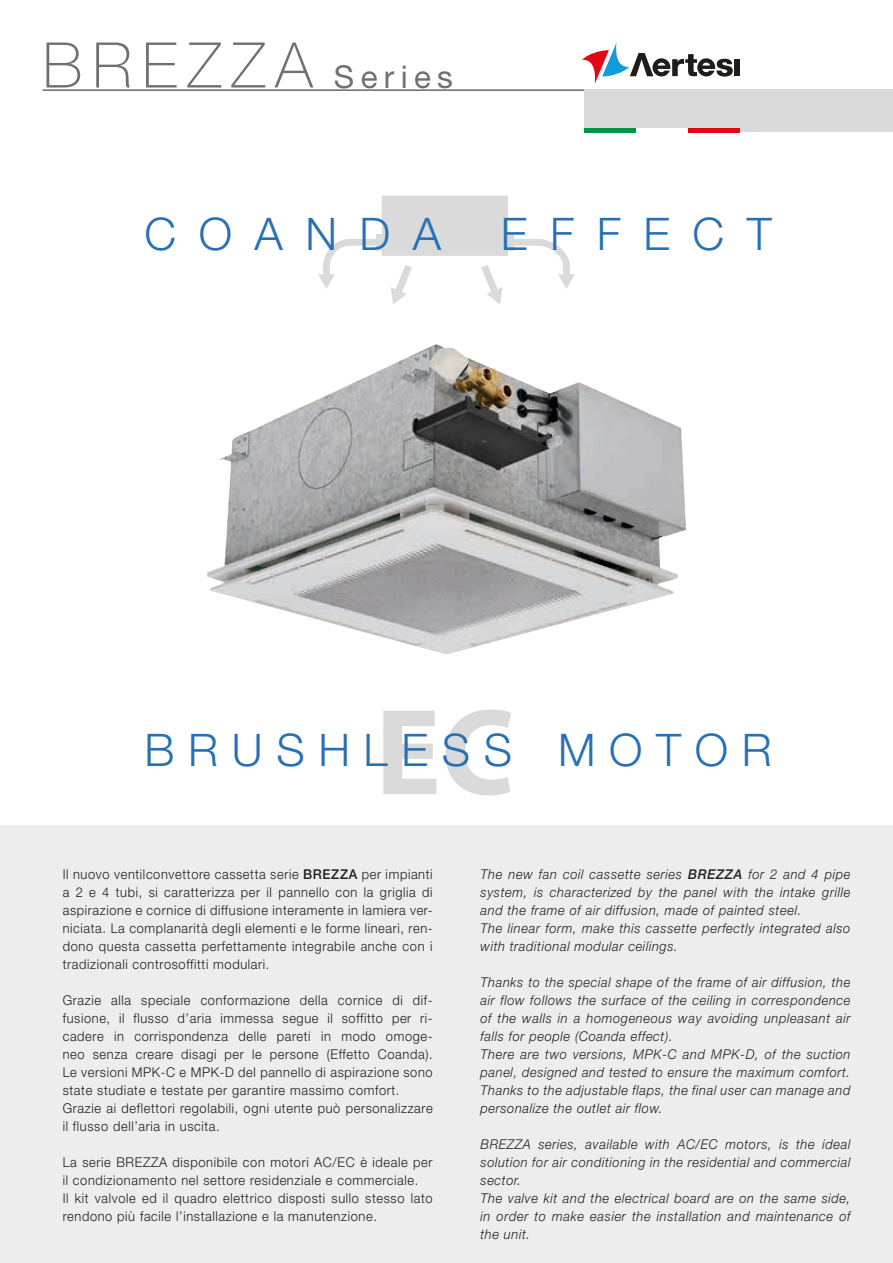
<style>
.page{position:relative;width:893px;height:1263px;background:#fff}
.page>*{position:absolute;margin:0;border:0;box-sizing:border-box;transform-origin:0 0}
.t1{font:100 63px "Helvetica Neue LT Std";letter-spacing:.16em;color:#70706f}
.t2{font:300 45px "Helvetica Neue LT Std";letter-spacing:.305em;color:#2770b6}
.t3{font:300 13.5px/18px "Helvetica Neue LT Std";letter-spacing:.05em;color:#1d1d1b;scale:.95 1}
.t4{font:italic 300 13.5px/18px "Helvetica Neue LT Std";letter-spacing:.05em;color:#1d1d1b;scale:.95 1}
.s1{font-weight:400;font-size:31.5px}
.s2{font-weight:500}
</style>
<div class="page">
<div style="left:0;top:826px;width:893px;height:437px;background:#ededed"></div>
<img style="left:207px;top:344px;width:479px;height:310px">
<hr style="left:43px;top:90px;width:554px;height:1px;background:#1d1d1b">
<div style="left:585px;top:90px;width:308px;height:42px;background:#dadada"></div>
<div style="left:734px;top:59px;width:5px;height:17px;background:#1d1d1b"></div>
<svg style="left:582px;top:43px;width:151px;height:41px"></svg>
<hr style="left:585px;top:128px;width:51px;height:4px;background:#009641">
<hr style="left:636px;top:128px;width:52px;height:4px;background:#fff">
<hr style="left:688px;top:128px;width:51px;height:4px;background:#e30614">
<svg style="left:383px;top:711px;width:53px;height:83px"></svg>
<svg style="left:445px;top:709px;width:66px;height:86px"></svg>
<svg style="left:318px;top:196px;width:257px;height:108px"></svg>
<h1 class="t1" style="left:43px;top:29px;width:412px">BREZZA <span class="s1">Series</span></h1>
<h2 class="t2" style="left:145px;top:207px;width:298px">COANDA</h2>
<h2 class="t2" style="left:501px;top:207px;width:272px">EFFECT</h2>
<h2 class="t2" style="left:145px;top:722px;width:629px">BRUSHLESS MOTOR</h2>
<p class="t3" style="left:63px;top:865px;width:391px;text-align:justify">Il nuovo ventilconvettore cassetta serie <span class="s2">BREZZA</span> per impianti a 2 e 4 tubi, si caratterizza per il pannello con la griglia di aspirazione e cornice di diffusione interamente in lamiera ver&shy;niciata. La complanarità degli elementi e le forme lineari, ren&shy;dono questa cassetta perfettamente integrabile anche con i tradizionali controsoffitti modulari.</p>
<p class="t3" style="left:63px;top:991px;width:391px">Grazie alla speciale conformazione della cornice di dif&shy;fusione, il flusso d’aria immessa segue il soffitto per ri&shy;cadere in corrispondenza delle pareti in modo omoge&shy;neo senza creare disagi per le persone (Effetto Coanda).<br>Le versioni MPK-C e MPK-D del pannello di aspirazione sono state studiate e testate per garantire massimo comfort.<br>Grazie ai deflettori regolabili, ogni utente può personalizzare il flusso dell’aria in uscita.</p>
<p class="t3" style="left:63px;top:1153px;width:391px">La serie BREZZA disponibile con motori AC/EC è ideale per il condizionamento nel settore residenziale e commerciale.<br>Il kit valvole ed il quadro elettrico disposti sullo stesso lato rendono più facile l’installazione e la manutenzione.</p>
<p class="t4" style="left:480px;top:865px;width:391px">The new fan coil cassette series <span class="s2">BREZZA</span> for 2 and 4 pipe system, is characterized by the panel with the intake grille and the frame of air diffusion, made of painted steel.<br>The linear form, make this cassette perfectly integrated also with traditional modular ceilings.</p>
<p class="t4" style="left:480px;top:973px;width:391px">Thanks to the special shape of the frame of air diffusion, the air flow follows the surface of the ceiling in correspondence of the walls in a homogeneous way avoiding unpleasant air falls for people (Coanda effect).<br>There are two versions, MPK-C and MPK-D, of the suction panel, designed and tested to ensure the maximum comfort.<br>Thanks to the adjustable flaps, the final user can manage and personalize the outlet air flow.</p>
<p class="t4" style="left:480px;top:1135px;width:391px">BREZZA series, available with AC/EC motors, is the ideal solution for air conditioning in the residential and commercial sector.<br>The valve kit and the electrical board are on the same side, in order to make easier the installation and maintenance of the unit.</p>
</div>
